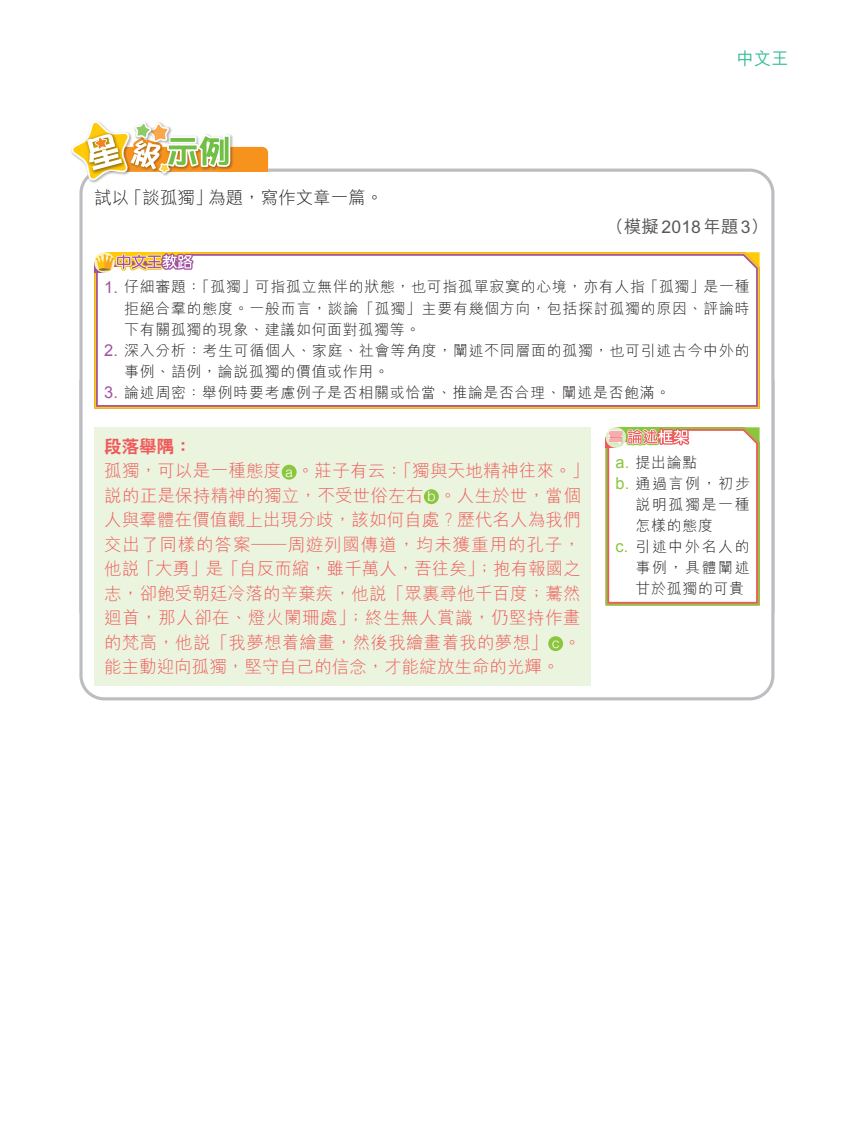
<style>
.page{position:relative;width:844px;height:1141px;background:#fff}
.page>*{position:absolute;margin:0;border:0;box-sizing:border-box;transform-origin:0 0}
.t1{font:300 17.5px/24.5px "M Hei HK";letter-spacing:.015em;color:#f0595b}
.t2{font:300 17.5px "M Hei HK";color:#231f20}
.t3{font:500 17.5px "M Hei HK";letter-spacing:.01em;color:#57585a}
.t4{font:800 17.5px "C Hei 2 HK";color:#f0595b}
.t5{font:500 17.5px "M Hei HK";color:#2eba94}
.t6{font:300 14.88px/21px "M Hei HK";letter-spacing:.05em;color:#231f20;text-align:justify}
.t7{font:300 14.88px "M Hei HK";letter-spacing:.11em;color:#231f20}
.s1{font-family:"Arial";font-weight:400;font-size:16.45px;color:#a153a1}
.s2{font-family:"Helvetica Neue";font-size:14px;color:#fff}
.s3{font-family:"Arial";font-weight:400;font-size:16.45px;color:#8bc63e}
</style>
<div class="page">
<svg style="left:79px;top:169px;width:695px;height:211px"></svg>
<div style="left:69px;top:119px;width:199px;height:66px;background:#fff"></div>
<div style="left:94px;top:147px;width:174px;height:25px;background:#f7931d;border-radius:6px"></div>
<div style="left:218px;top:157px;width:50px;height:15px;background:#f7931d"></div>
<img style="left:81px;top:180px;width:19px;height:5px">
<img style="left:230px;top:135px;width:4px;height:34px">
<svg style="left:71px;top:121px;width:159px;height:59px"></svg>
<svg style="left:79px;top:380px;width:695px;height:320px"></svg>
<svg style="left:93px;top:251px;width:667px;height:158px"></svg>
<div style="left:94px;top:252px;width:100px;height:21px;background:#fff"></div>
<div style="left:94px;top:263px;width:10px;height:10px;background:#a153a1"></div>
<div style="left:104px;top:252px;width:87px;height:13px;background:#feca0a"></div>
<svg style="left:94px;top:252px;width:21px;height:21px"></svg>
<svg style="left:96px;top:253px;width:98px;height:18px"></svg>
<div style="left:94px;top:427px;width:496px;height:259px;background:#ebf4de"></div>
<div style="left:282px;top:465px;width:14px;height:15px;background:#8bc63e;border-radius:50%"></div>
<div style="left:424px;top:489px;width:14px;height:15px;background:#8bc63e;border-radius:50%"></div>
<div style="left:548px;top:636px;width:15px;height:15px;background:#8bc63e;border-radius:50%"></div>
<svg style="left:603px;top:426px;width:158px;height:181px"></svg>
<p class="t2" style="left:94px;top:185px;width:290px">試以「談孤獨」為題，寫作文章一篇。</p>
<p class="t5" style="left:736px;top:46px;width:54px">中文王</p>
<p class="t3" style="left:606px;top:214px;width:163px">（模擬 2018年題 3）</p>
<p class="t6" style="left:124px;top:276px;width:627px;text-indent:-20px"><span class="s1">1.</span> 仔細審題：「孤獨」可指孤立無伴的狀態，也可指孤單寂寞的心境，亦有人指「孤獨」是一種拒絕合羣的態度。一般而言，談論「孤獨」主要有幾個方向，包括探討孤獨的原因、評論時下有關孤獨的現象、建議如何面對孤獨等。</p>
<p class="t6" style="left:124px;top:339px;width:627px;text-indent:-20px"><span class="s1">2.</span> 深入分析：考生可循個人、家庭、社會等角度，闡述不同層面的孤獨，也可引述古今中外的事例、語例，論說孤獨的價值或作用。</p>
<p class="t6" style="left:104px;top:381px;width:567px"><span class="s1">3.</span> 論述周密：舉例時要考慮例子是否相關或恰當、推論是否合理、闡述是否飽滿。</p>
<p class="t4" style="left:104px;top:435px;width:89px">段落舉隅：</p>
<p class="t1" style="left:104px;top:458px;width:486px">孤獨，可以是一種態度 <span class="s2">a</span> 。莊子有云：「獨與天地精神往來。」說的正是保持精神的獨立，不受世俗左右 <span class="s2">b</span> 。人生於世，當個人與羣體在價值觀上出現分歧，該如何自處？歷代名人為我們交出了同樣的答案——周遊列國傳道，均未獲重用的孔子，他說「大勇」是「自反而縮，雖千萬人，吾往矣」；抱有報國之志，卻飽受朝廷冷落的辛棄疾，他說「眾裏尋他千百度；驀然迴首，那人卻在、燈火闌珊處」；終生無人賞識，仍堅持作畫的梵高，他說「我夢想着繪畫，然後我繪畫着我的夢想」 <span class="s2">c</span> 。能主動迎向孤獨，堅守自己的信念，才能綻放生命的光輝。</p>
<p class="t6" style="left:615px;top:451px;width:83px"><span class="s3">a.</span> 提出論點</p>
<p class="t6" style="left:615px;top:472px;width:135px"><span class="s3">b.</span> 通過言例，初步</p>
<p class="t7" style="left:635px;top:494px;width:116px">說明孤獨是一種</p>
<p class="t6" style="left:635px;top:514px;width:79px">怎樣的態度</p>
<p class="t7" style="left:615px;top:536px;width:135px"><span class="s3">c.</span> 引述中外名人的</p>
<p class="t6" style="left:635px;top:556px;width:116px">事例，具體闡述</p>
<p class="t6" style="left:635px;top:577px;width:110px">甘於孤獨的可貴</p>
</div>
